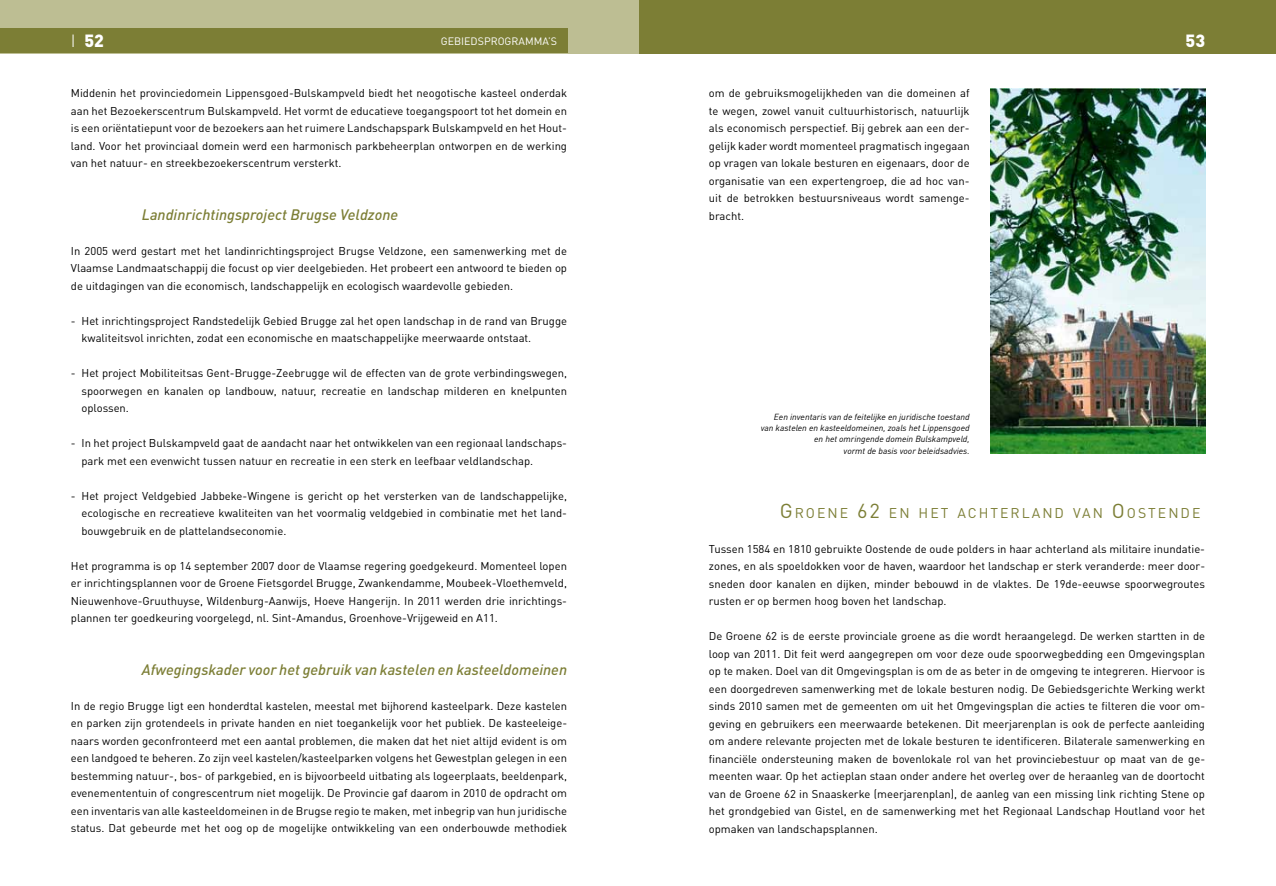
<style>
.page{position:relative;width:1276px;height:886px;background:#fff}
.page>*{position:absolute;margin:0;border:0;box-sizing:border-box;transform-origin:0 0}
.t1{font:900 17.5px "DINOT";color:#fff}
.t2{font:italic 500 15px "DINOT";color:#7c7e35}
.t3{font:14px "DINOT";letter-spacing:.145em;color:#7c7e35}
.t4{font:11.25px/17.5px "DINOT";color:#000;text-align:justify}
.t5{font:10.62px "DINOT";color:#fff}
.t6{font:italic 8.75px/11.2px "DINOT";color:#000;text-align:right}
.s1{font-weight:300}
.s2{font-size:20px}
</style>
<div class="page">
<div style="left:638px;top:0;width:638px;height:53px;background:#7c7e35"></div>
<div style="left:0;top:0;width:638px;height:53px;background:#bdbe93"></div>
<div style="left:0;top:28px;width:567px;height:25px;background:#7c7e35"></div>
<img style="left:991px;top:89px;width:214px;height:365px">
<h1 class="t1" style="left:71px;top:29px;width:34px"><span class="s1">I</span> 52</h1>
<p class="t5" style="left:441px;top:34px;width:118px">GEBIEDSPROGRAMMA’S</p>
<h1 class="t1" style="left:1185px;top:29px;width:21px">53</h1>
<p class="t4" style="left:71px;top:84px;width:498px">Middenin het provinciedomein Lippensgoed-Bulskampveld biedt het neogotische kasteel onderdak aan het Bezoekerscentrum Bulskampveld. Het vormt de educatieve toegangspoort tot het domein en is een oriëntatiepunt voor de bezoekers aan het ruimere Landschapspark Bulskampveld en het Hout&shy;land. Voor het provinciaal domein werd een harmonisch parkbeheerplan ontworpen en de werking van het natuur- en streekbezoekerscentrum versterkt.</p>
<h2 class="t2" style="left:142px;top:204px;width:258px">Landinrichtingsproject Brugse Veldzone</h2>
<p class="t4" style="left:71px;top:241px;width:498px">In 2005 werd gestart met het landinrichtingsproject Brugse Veldzone, een samenwerking met de Vlaamse Landmaatschappij die focust op vier deelgebieden. Het probeert een antwoord te bieden op de uitdagingen van die economisch, landschappelijk en ecologisch waardevolle gebieden.</p>
<p class="t4" style="left:81px;top:311px;width:487px;text-indent:-11px">- Het inrichtingsproject Randstedelijk Gebied Brugge zal het open landschap in de rand van Brugge kwaliteitsvol inrichten, zodat een economische en maatschappelijke meerwaarde ontstaat.</p>
<p class="t4" style="left:81px;top:364px;width:487px;text-indent:-11px">- Het project Mobiliteitsas Gent-Brugge-Zeebrugge wil de effecten van de grote verbindingswegen, spoorwegen en kanalen op landbouw, natuur, recreatie en landschap milderen en knelpunten oplossen.</p>
<p class="t4" style="left:81px;top:434px;width:487px;text-indent:-11px">- In het project Bulskampveld gaat de aandacht naar het ontwikkelen van een regionaal landschaps&shy;park met een evenwicht tussen natuur en recreatie in een sterk en leefbaar veldlandschap.</p>
<p class="t4" style="left:81px;top:486px;width:487px;text-indent:-11px">- Het project Veldgebied Jabbeke-Wingene is gericht op het versterken van de landschappelijke, ecologische en recreatieve kwaliteiten van het voormalig veldgebied in combinatie met het land&shy;bouwgebruik en de plattelandseconomie.</p>
<p class="t4" style="left:71px;top:556px;width:498px">Het programma is op 14 september 2007 door de Vlaamse regering goedgekeurd. Momenteel lopen er inrichtingsplannen voor de Groene Fietsgordel Brugge, Zwankendamme, Moubeek-Vloethemveld, Nieuwenhove-Gruuthuyse, Wildenburg-Aanwijs, Hoeve Hangerijn. In 2011 werden drie inrichtings&shy;plannen ter goedkeuring voorgelegd, nl. Sint-Amandus, Groenhove-Vrijgeweid en A11.</p>
<h2 class="t2" style="left:142px;top:659px;width:427px">Afwegingskader voor het gebruik van kastelen en kasteeldomeinen</h2>
<p class="t4" style="left:71px;top:696px;width:498px">In de regio Brugge ligt een honderdtal kastelen, meestal met bijhorend kasteelpark. Deze kastelen en parken zijn grotendeels in private handen en niet toegankelijk voor het publiek. De kasteeleige&shy;naars worden geconfronteerd met een aantal problemen, die maken dat het niet altijd evident is om een landgoed te beheren. Zo zijn veel kastelen/kasteelparken volgens het Gewestplan gelegen in een bestemming natuur-, bos- of parkgebied, en is bijvoorbeeld uitbating als logeerplaats, beeldenpark, evenemententuin of congrescentrum niet mogelijk. De Provincie gaf daarom in 2010 de opdracht om een inventaris van alle kasteeldomeinen in de Brugse regio te maken, met inbegrip van hun juridische status. Dat gebeurde met het oog op de mogelijke ontwikkeling van een onderbouwde methodiek</p>
<p class="t4" style="left:709px;top:84px;width:262px">om de gebruiksmogelijkheden van die domeinen af te wegen, zowel vanuit cultuurhistorisch, natuurlijk als economisch perspectief. Bij gebrek aan een der&shy;gelijk kader wordt momenteel pragmatisch ingegaan op vragen van lokale besturen en eigenaars, door de organisatie van een expertengroep, die ad hoc van&shy;uit de betrokken bestuursniveaus wordt samenge&shy;bracht.</p>
<p class="t6" style="left:760px;top:411px;width:210px">Een inventaris van de feitelijke en juridische toestand van kastelen en kasteeldomeinen, zoals het Lippensgoed en het omringende domein Bulskampveld,<br>vormt de basis voor beleidsadvies.</p>
<p class="t3" style="left:780px;top:503px;width:422px"><span class="s2">G</span> ROENE <span class="s2">62</span> EN HET ACHTERLAND VAN <span class="s2">O</span>OSTENDE</p>
<p class="t4" style="left:709px;top:539px;width:498px;text-align:left">Tussen 1584 en 1810 gebruikte Oostende de oude polders in haar achterland als militaire inundatie&shy;zones, en als spoeldokken voor de haven, waardoor het landschap er sterk veranderde: meer door&shy;sneden door kanalen en dijken, minder bebouwd in de vlaktes. De 19de-eeuwse spoorwegroutes rusten er op bermen hoog boven het landschap.</p>
<p class="t4" style="left:709px;top:627px;width:498px">De Groene 62 is de eerste provinciale groene as die wordt heraangelegd. De werken startten in de loop van 2011. Dit feit werd aangegrepen om voor deze oude spoorwegbedding een Omgevingsplan op te maken. Doel van dit Omgevingsplan is om de as beter in de omgeving te integreren. Hiervoor is een doorgedreven samenwerking met de lokale besturen nodig. De Gebiedsgerichte Werking werkt sinds 2010 samen met de gemeenten om uit het Omgevingsplan die acties te filteren die voor om&shy;geving en gebruikers een meerwaarde betekenen. Dit meerjarenplan is ook de perfecte aanleiding om andere relevante projecten met de lokale besturen te identificeren. Bilaterale samenwerking en financiële ondersteuning maken de bovenlokale rol van het provinciebestuur op maat van de ge&shy;meenten waar. Op het actieplan staan onder andere het overleg over de heraanleg van de doortocht van de Groene 62 in Snaaskerke (meerjarenplan), de aanleg van een missing link richting Stene op het grondgebied van Gistel, en de samenwerking met het Regionaal Landschap Houtland voor het opmaken van landschapsplannen.</p>
</div>
